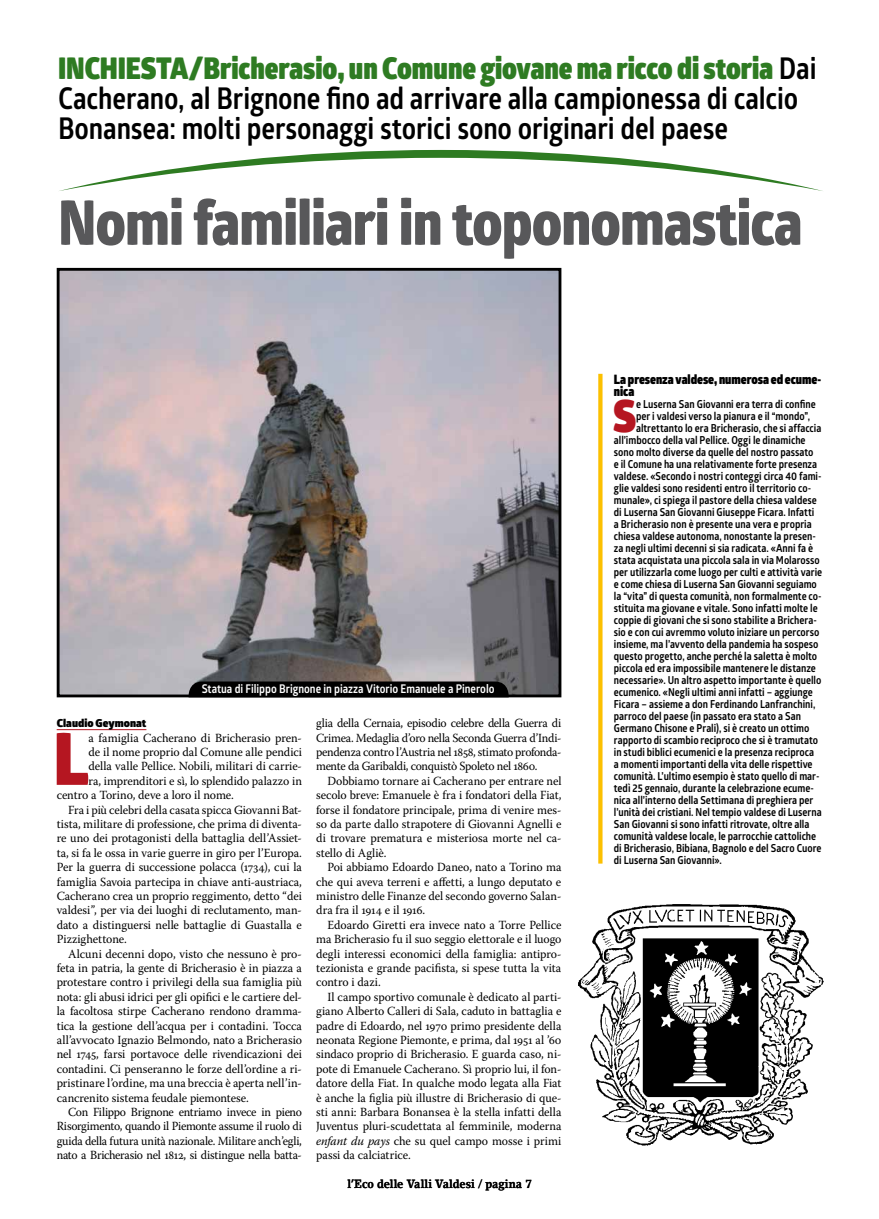
<style>
.page{position:relative;width:879px;height:1219px;background:#fff}
.page>*{position:absolute;margin:0;border:0;box-sizing:border-box;transform-origin:0 0}
.t1{font:900 72.4px "Glober";color:#b51621;scale:.88 1}
.t2{font:800 62px "Glober";letter-spacing:-.015em;color:#58585a;scale:.88 1}
.t3{font:900 44.3px "Glober";color:#b51621;scale:.88 1}
.t4{font:700 30px/30px "Glober";letter-spacing:-.005em;color:#000;scale:.88 1}
.t5{font:900 13px/12px "Glober";color:#000;scale:.88 1}
.t6{font:12.4px/14.4px "Warnock Pro";letter-spacing:-.005em;color:#000;text-align:justify;scale:.96 1}
.t7{font:12.4px/14.4px "Warnock Pro";letter-spacing:-.005em;color:#000;text-align:justify;scale:.95 1}
.t8{font:12.4px "Warnock Pro";letter-spacing:-.025em;color:#000;scale:.95 1}
.t9{font:12.4px "Warnock Pro";letter-spacing:-.03em;color:#000;scale:.95 1}
.t10{font:700 12px "Glober";color:#fff;scale:.88 1}
.t11{font:700 12px "Lino Letter Std";letter-spacing:-.005em;color:#000;scale:.88 1}
.t12{font:700 11px "Glober";color:#000;scale:.88 1}
.t13{font:900 11px "Glober";letter-spacing:.01em;color:#000}
.s1{font-weight:900;color:#2e7b22}
.s2{font-style:italic}
</style>
<div class="page">
<svg style="left:59px;top:150px;width:764px;height:41px"></svg>
<img style="left:61px;top:272px;width:496px;height:421px">
<div style="left:57px;top:268px;width:504px;height:429px;border:3px solid #000"></div>
<svg style="left:187px;top:681px;width:323px;height:16px;background:#070707"></svg>
<hr style="left:57px;top:729px;width:89px;height:1px;background:#b51621">
<svg style="left:598px;top:374px;width:4px;height:490px;background:#fcc412"></svg>
<img style="left:578px;top:904px;width:246px;height:242px">
<h3 class="t4" style="left:58px;top:53px;width:863px"><span class="s1">INCHIESTA/Bricherasio, un Comune giovane ma ricco di storia</span> Dai<br>Cacherano, al Brignone fino ad arrivare alla campionessa di calcio<br>Bonansea: molti personaggi storici sono originari del paese</h3>
<h2 class="t2" style="left:58px;top:176px;width:847px">Nomi familiari in toponomastica</h2>
<p class="t10" style="left:202px;top:680px;width:334px">Statua di Filippo Brignone in piazza Vitorio Emanuele a Pinerolo</p>
<p class="t13" style="left:57px;top:715px;width:91px">Claudio Geymonat</p>
<h1 class="t1" style="left:54px;top:703px;width:41px">L</h1>
<p class="t6" style="left:89px;top:730px;width:224px">a famiglia Cacherano di Bricherasio pren-</p>
<p class="t6" style="left:89px;top:745px;width:224px">de il nome proprio dal Comune alle pendici</p>
<p class="t6" style="left:89px;top:759px;width:224px">della valle Pellice. Nobili, militari di carrie-</p>
<p class="t6" style="left:89px;top:773px;width:224px">ra, imprenditori e sì, lo splendido palazzo in</p>
<p class="t6" style="left:57px;top:788px;width:186px">centro a Torino, deve a loro il nome.</p>
<p class="t6" style="left:68px;top:802px;width:245px">Fra i più celebri della casata spicca Giovanni Bat-</p>
<p class="t6" style="left:57px;top:817px;width:257px">tista, militare di professione, che prima di diventa-</p>
<p class="t6" style="left:57px;top:831px;width:257px">re uno dei protagonisti della battaglia dell’Assiet-</p>
<p class="t6" style="left:57px;top:845px;width:257px">ta, si fa le ossa in varie guerre in giro per l’Europa.</p>
<p class="t6" style="left:57px;top:860px;width:257px">Per la guerra di successione polacca (1734), cui la</p>
<p class="t6" style="left:57px;top:874px;width:257px">famiglia Savoia partecipa in chiave anti-austriaca,</p>
<p class="t6" style="left:57px;top:889px;width:257px">Cacherano crea un proprio reggimento, detto “dei</p>
<p class="t6" style="left:57px;top:903px;width:257px">valdesi”, per via dei luoghi di reclutamento, man-</p>
<p class="t6" style="left:57px;top:917px;width:257px">dato a distinguersi nelle battaglie di Guastalla e</p>
<p class="t6" style="left:57px;top:932px;width:75px">Pizzighettone.</p>
<p class="t6" style="left:68px;top:946px;width:245px">Alcuni decenni dopo, visto che nessuno è pro-</p>
<p class="t6" style="left:57px;top:961px;width:257px">feta in patria, la gente di Bricherasio è in piazza a</p>
<p class="t6" style="left:57px;top:975px;width:257px">protestare contro i privilegi della sua famiglia più</p>
<p class="t6" style="left:57px;top:989px;width:257px">nota: gli abusi idrici per gli opifici e le cartiere del-</p>
<p class="t6" style="left:57px;top:1004px;width:257px">la facoltosa stirpe Cacherano rendono dramma-</p>
<p class="t6" style="left:57px;top:1018px;width:257px">tica la gestione dell’acqua per i contadini. Tocca</p>
<p class="t6" style="left:57px;top:1033px;width:257px">all’avvocato Ignazio Belmondo, nato a Bricherasio</p>
<p class="t6" style="left:57px;top:1047px;width:257px">nel 1745, farsi portavoce delle rivendicazioni dei</p>
<p class="t6" style="left:57px;top:1061px;width:257px">contadini. Ci penseranno le forze dell’ordine a ri-</p>
<p class="t6" style="left:57px;top:1076px;width:257px">pristinare l’ordine, ma una breccia è aperta nell’in-</p>
<p class="t6" style="left:57px;top:1090px;width:202px">cancrenito sistema feudale piemontese.</p>
<p class="t9" style="left:68px;top:1104px;width:248px">Con Filippo Brignone entriamo invece in pieno</p>
<p class="t8" style="left:57px;top:1119px;width:260px">Risorgimento, quando il Piemonte assume il ruolo di</p>
<p class="t7" style="left:57px;top:1133px;width:260px">guida della futura unità nazionale. Militare anch’egli,</p>
<p class="t8" style="left:57px;top:1148px;width:260px">nato a Bricherasio nel 1812, si distingue nella batta-</p>
<p class="t7" style="left:316px;top:716px;width:260px">glia della Cernaia, episodio celebre della Guerra di Crimea. Medaglia d’oro nella Seconda Guerra d’Indi&shy;pendenza contro l’Austria nel 1858, stimato profonda&shy;mente da Garibaldi, conquistò Spoleto nel 1860.</p>
<p class="t6" style="left:316px;top:773px;width:257px;text-indent:11px">Dobbiamo tornare ai Cacherano per entrare nel secolo breve: Emanuele è fra i fondatori della Fiat, forse il fondatore principale, prima di venire mes&shy;so da parte dallo strapotere di Giovanni Agnelli e di trovare prematura e misteriosa morte nel ca&shy;stello di Agliè.</p>
<p class="t6" style="left:316px;top:860px;width:257px;text-indent:11px">Poi abbiamo Edoardo Daneo, nato a Torino ma che qui aveva terreni e affetti, a lungo deputato e ministro delle Finanze del secondo governo Salan&shy;dra fra il 1914 e il 1916.</p>
<p class="t6" style="left:316px;top:917px;width:257px;text-indent:11px">Edoardo Giretti era invece nato a Torre Pellice ma Bricherasio fu il suo seggio elettorale e il luogo degli interessi economici della famiglia: antipro&shy;tezionista e grande pacifista, si spese tutta la vita contro i dazi.</p>
<p class="t6" style="left:316px;top:989px;width:257px;text-indent:11px">Il campo sportivo comunale è dedicato al parti&shy;giano Alberto Calleri di Sala, caduto in battaglia e padre di Edoardo, nel 1970 primo presidente della neonata Regione Piemonte, e prima, dal 1951 al ’60 sindaco proprio di Bricherasio. E guarda caso, ni&shy;pote di Emanuele Cacherano. Sì proprio lui, il fon&shy;datore della Fiat. In qualche modo legata alla Fiat è anche la figlia più illustre di Bricherasio di que&shy;sti anni: Barbara Bonansea è la stella infatti della Juventus pluri-scudettata al femminile, moderna <span class="s2">enfant du pays</span> che su quel campo mosse i primi passi da calciatrice.</p>
<p class="t11" style="left:347px;top:1176px;width:211px">l’Eco delle Valli Valdesi / pagina 7</p>
<p class="t5" style="left:614px;top:373px;width:237px">La presenza valdese, numerosa ed ecume&shy;nica</p>
<h3 class="t3" style="left:613px;top:382px;width:28px">S</h3>
<p class="t12" style="left:636px;top:396px;width:206px">e Luserna San Giovanni era terra di confine</p>
<p class="t12" style="left:636px;top:408px;width:199px">per i valdesi verso la pianura e il “mondo”,</p>
<p class="t12" style="left:636px;top:420px;width:212px">altrettanto lo era Bricherasio, che si affaccia</p>
<p class="t12" style="left:614px;top:432px;width:219px">all’imbocco della val Pellice. Oggi le dinamiche</p>
<p class="t12" style="left:614px;top:444px;width:228px">sono molto diverse da quelle del nostro passato</p>
<p class="t12" style="left:614px;top:456px;width:233px">e il Comune ha una relativamente forte presenza</p>
<p class="t12" style="left:614px;top:468px;width:237px">valdese. «Secondo i nostri conteggi circa 40 fami-</p>
<p class="t12" style="left:614px;top:480px;width:226px">glie valdesi sono residenti entro il territorio co-</p>
<p class="t12" style="left:614px;top:492px;width:232px">munale», ci spiega il pastore della chiesa valdese</p>
<p class="t12" style="left:614px;top:504px;width:229px">di Luserna San Giovanni Giuseppe Ficara. Infatti</p>
<p class="t12" style="left:614px;top:516px;width:226px">a Bricherasio non è presente una vera e propria</p>
<p class="t12" style="left:614px;top:528px;width:231px">chiesa valdese autonoma, nonostante la presen-</p>
<p class="t12" style="left:614px;top:540px;width:228px">za negli ultimi decenni si sia radicata. «Anni fa è</p>
<p class="t12" style="left:614px;top:552px;width:235px">stata acquistata una piccola sala in via Molarosso</p>
<p class="t12" style="left:614px;top:564px;width:238px">per utilizzarla come luogo per culti e attività varie</p>
<p class="t12" style="left:614px;top:576px;width:232px">e come chiesa di Luserna San Giovanni seguiamo</p>
<p class="t12" style="left:614px;top:588px;width:238px">la “vita” di questa comunità, non formalmente co-</p>
<p class="t12" style="left:614px;top:600px;width:233px">stituita ma giovane e vitale. Sono infatti molte le</p>
<p class="t12" style="left:614px;top:612px;width:232px">coppie di giovani che si sono stabilite a Brichera-</p>
<p class="t12" style="left:614px;top:624px;width:235px">sio e con cui avremmo voluto iniziare un percorso</p>
<p class="t12" style="left:614px;top:636px;width:234px">insieme, ma l’avvento della pandemia ha sospeso</p>
<p class="t12" style="left:614px;top:648px;width:232px">questo progetto, anche perché la saletta è molto</p>
<p class="t12" style="left:614px;top:660px;width:231px">piccola ed era impossibile mantenere le distanze</p>
<p class="t12" style="left:614px;top:672px;width:237px">necessarie». Un altro aspetto importante è quello</p>
<p class="t12" style="left:614px;top:684px;width:228px">ecumenico. «Negli ultimi anni infatti – aggiunge</p>
<p class="t12" style="left:614px;top:696px;width:230px">Ficara – assieme a don Ferdinando Lanfranchini,</p>
<p class="t12" style="left:614px;top:708px;width:214px">parroco del paese (in passato era stato a San</p>
<p class="t12" style="left:614px;top:720px;width:224px">Germano Chisone e Prali), si è creato un ottimo</p>
<p class="t12" style="left:614px;top:732px;width:234px">rapporto di scambio reciproco che si è tramutato</p>
<p class="t12" style="left:614px;top:744px;width:229px">in studi biblici ecumenici e la presenza reciproca</p>
<p class="t12" style="left:614px;top:756px;width:227px">a momenti importanti della vita delle rispettive</p>
<p class="t12" style="left:614px;top:768px;width:235px">comunità. L’ultimo esempio è stato quello di mar-</p>
<p class="t12" style="left:614px;top:780px;width:229px">tedì 25 gennaio, durante la celebrazione ecume-</p>
<p class="t12" style="left:614px;top:792px;width:228px">nica all’interno della Settimana di preghiera per</p>
<p class="t12" style="left:614px;top:804px;width:238px">l’unità dei cristiani. Nel tempio valdese di Luserna</p>
<p class="t12" style="left:614px;top:816px;width:224px">San Giovanni si sono infatti ritrovate, oltre alla</p>
<p class="t12" style="left:614px;top:828px;width:231px">comunità valdese locale, le parrocchie cattoliche</p>
<p class="t12" style="left:614px;top:840px;width:237px">di Bricherasio, Bibiana, Bagnolo e del Sacro Cuore</p>
<p class="t12" style="left:614px;top:852px;width:124px">di Luserna San Giovanni».</p>
</div>
